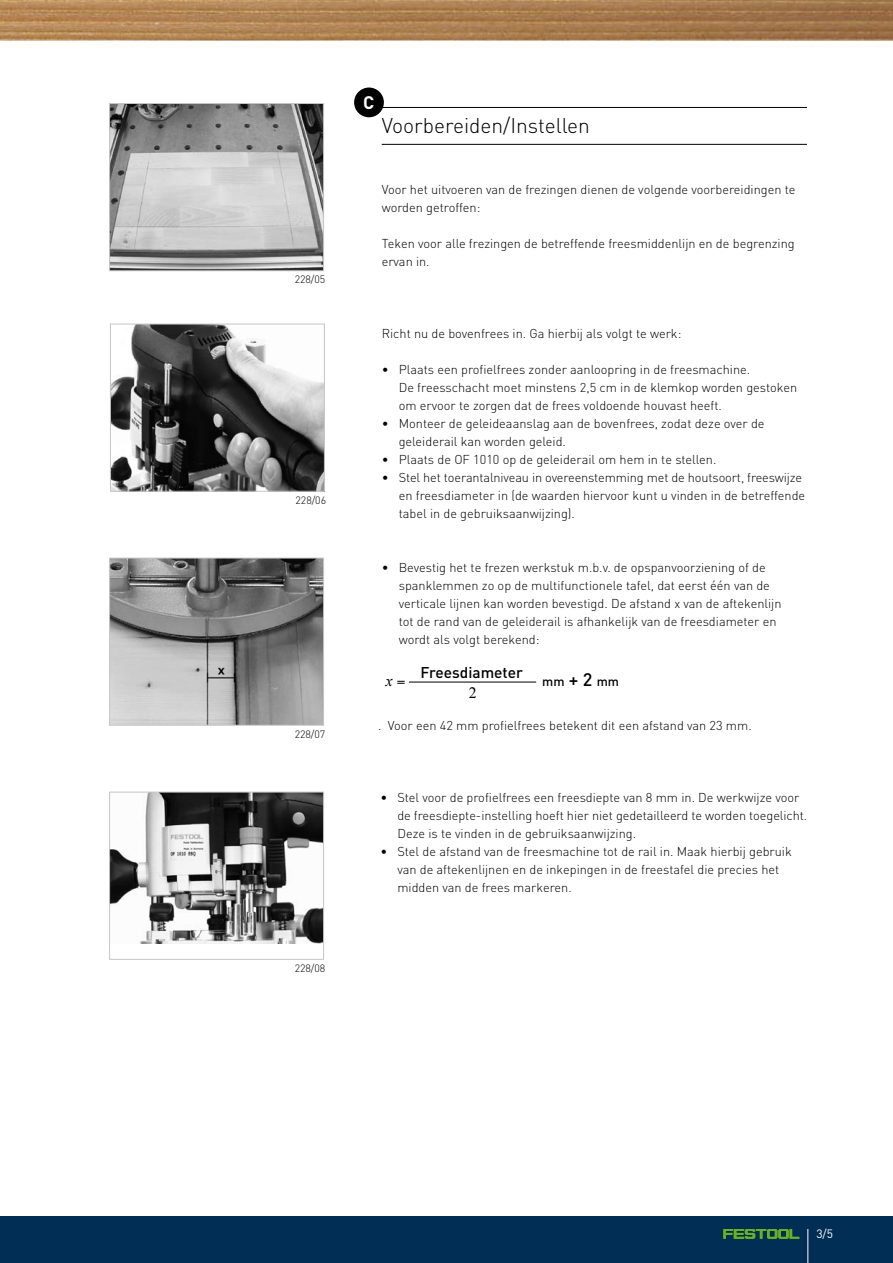
<style>
.page{position:relative;width:893px;height:1263px;background:#fff}
.page>*{position:absolute;margin:0;border:0;box-sizing:border-box;transform-origin:0 0}
.t1{font:300 21px "DIN Pro";color:#000}
.t2{font:700 18px "DIN Pro";color:#fff}
.t3{font:italic 15.75px "Times New Roman";color:#000}
.t4{font:15.75px "Times New Roman";color:#000}
.t5{font:500 15.45px "DIN Pro";color:#000}
.t6{font:300 12.75px/18px "DIN Pro";color:#000}
.t7{font:500 12.75px "DIN Pro";color:#000}
.t8{font:12px "DIN Pro";color:#fff}
.t9{font:300 10.65px "DIN Pro";letter-spacing:-.005em;color:#000}
.s1{font-size:18px}
.s2{font-style:italic}
</style>
<div class="page">
<div style="left:0;top:1216px;width:893px;height:47px;background:#002e54"></div>
<img style="left:0;top:0;width:893px;height:41px">
<svg style="left:723px;top:1229px;width:76px;height:10px"></svg>
<hr style="left:807px;top:1229px;width:1px;height:34px;background:#fff">
<div style="left:354px;top:88px;width:30px;height:29px;background:#000;border-radius:50%"></div>
<hr style="left:382px;top:107px;width:425px;height:1px;background:#000">
<hr style="left:382px;top:144px;width:425px;height:1px;background:#000">
<img style="left:111px;top:105px;width:211px;height:164px">
<div style="left:109px;top:103px;width:215px;height:168px;border:1px solid #c5c6c8"></div>
<img style="left:112px;top:326px;width:211px;height:164px">
<div style="left:110px;top:324px;width:215px;height:168px;border:1px solid #c5c6c8"></div>
<img style="left:111px;top:560px;width:211px;height:164px">
<div style="left:109px;top:558px;width:215px;height:168px;border:1px solid #c5c6c8"></div>
<img style="left:111px;top:794px;width:211px;height:149px">
<div style="left:109px;top:792px;width:215px;height:168px;border:1px solid #c5c6c8"></div>
<hr style="left:409px;top:682px;width:127px;height:1px;background:#000">
<p class="t9" style="left:295px;top:272px;width:32px">228/05</p>
<p class="t9" style="left:296px;top:493px;width:32px">228/06</p>
<p class="t9" style="left:295px;top:727px;width:32px">228/07</p>
<p class="t9" style="left:295px;top:961px;width:32px">228/08</p>
<h2 class="t2" style="left:363px;top:90px;width:13px">C</h2>
<h1 class="t1" style="left:382px;top:111px;width:210px">Voorbereiden/Instellen</h1>
<p class="t6" style="left:382px;top:180px;width:415px">Voor het uitvoeren van de frezingen dienen de volgende voorbereidingen te worden getroffen:</p>
<p class="t6" style="left:382px;top:234px;width:414px">Teken voor alle frezingen de betreffende freesmiddenlijn en de begrenzing ervan in.</p>
<p class="t6" style="left:382px;top:324px;width:301px">Richt nu de bovenfrees in. Ga hierbij als volgt te werk:</p>
<p class="t6" style="left:399px;top:360px;width:400px;text-indent:-17px">• Plaats een profielfrees zonder aanloopring in de freesmachine.<br>De freesschacht moet minstens 2,5 cm in de klemkop worden gestoken om ervoor te zorgen dat de frees voldoende houvast heeft.</p>
<p class="t6" style="left:399px;top:414px;width:367px;text-indent:-17px">• Monteer de geleideaanslag aan de bovenfrees, zodat deze over de geleiderail kan worden geleid.</p>
<p class="t6" style="left:382px;top:450px;width:336px">• Plaats de OF 1010 op de geleiderail om hem in te stellen.</p>
<p class="t6" style="left:399px;top:468px;width:408px;text-indent:-17px">• Stel het toerantalniveau in overeenstemming met de houtsoort, freeswijze en freesdiameter in (de waarden hiervoor kunt u vinden in de betreffende tabel in de gebruiksaanwijzing).</p>
<p class="t6" style="left:399px;top:558px;width:384px;text-indent:-17px">• Bevestig het te frezen werkstuk m.b.v. de opspanvoorziening of de spanklemmen zo op de multifunctionele tafel, dat eerst één van de verticale lijnen kan worden bevestigd. De afstand x van de aftekenlijn tot de rand van de geleiderail is afhankelijk van de freesdiameter en wordt als volgt berekend:</p>
<p class="t3" style="left:386px;top:670px;width:9px">x</p>
<p class="t3" style="left:411px;top:660px;width:125px">Fräserdurchmesser</p>
<p class="t5" style="left:421px;top:662px;width:104px">Freesdiameter</p>
<p class="t7" style="left:542px;top:673px;width:78px">mm <span class="s1">+ 2</span> mm</p>
<p class="t3" style="left:538px;top:670px;width:13px">m</p>
<p class="t4" style="left:575px;top:670px;width:21px">2<span class="s2">m</span></p>
<p class="t4" style="left:469px;top:682px;width:9px">2</p>
<p class="t6" style="left:378px;top:715px;width:375px">. Voor een 42 mm profielfrees betekent dit een afstand van 23 mm.</p>
<p class="t6" style="left:397px;top:787px;width:411px;text-indent:-17px">• Stel voor de profielfrees een freesdiepte van 8 mm in. De werkwijze voor de freesdiepte-instelling hoeft hier niet gedetailleerd te worden toegelicht.<br>Deze is te vinden in de gebruiksaanwijzing.</p>
<p class="t6" style="left:397px;top:841px;width:396px;text-indent:-17px">• Stel de afstand van de freesmachine tot de rail in. Maak hierbij gebruik van de aftekenlijnen en de inkepingen in de freestafel die precies het midden van de frees markeren.</p>
<p class="t8" style="left:816px;top:1225px;width:18px">3/5</p>
</div>
